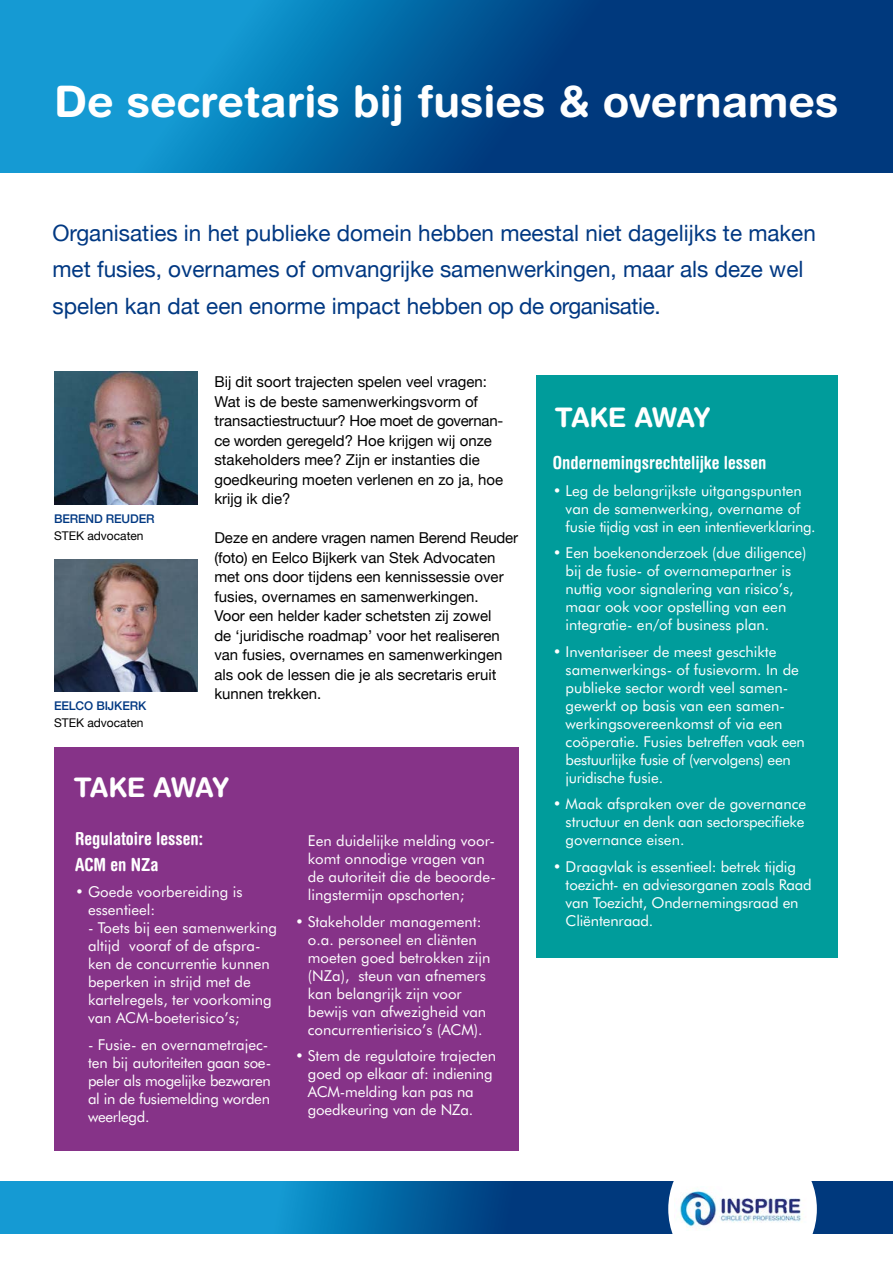
<style>
.page{position:relative;width:893px;height:1263px;background:#fff}
.page>*{position:absolute;margin:0;border:0;box-sizing:border-box;transform-origin:0 0}
.t1{font:700 43.5px "Helvetica Rounded LT Std";color:#fff}
.datum{font:700 27px "Helvetica Rounded LT Std";letter-spacing:-.02em;color:#fff}
.t2{font:22.5px/36px "Helvetica Neue";color:#003882}
.datum-2{font:700 condensed 18px/25.5px "Helvetica Rounded LT Std";color:#fff}
.datum-3{font:15px/18px "Futura BT";color:#fff}
.t3{font:15px/19.5px "Helvetica Neue";color:#000}
.datum-4{font:15px/18px "Futura BT";letter-spacing:-.02em;color:#fff}
.t4{font:12px "Helvetica Neue";color:#000}
.t5{font:500 12px "Helvetica Neue";letter-spacing:-.01em;color:#003882}
</style>
<div class="page">
<svg style="left:0;top:1181px;width:893px;height:53px;background:#096ca9"></svg>
<svg style="left:668px;top:1181px;width:149px;height:53px"></svg>
<img style="left:674px;top:1186px;width:133px;height:44px">
<div style="left:536px;top:375px;width:301px;height:583px;background:#009c9b"></div>
<div style="left:54px;top:747px;width:464px;height:403px;background:#863388"></div>
<svg style="left:0;top:0;width:893px;height:173px;background:#0661a0"></svg>
<img style="left:54px;top:371px;width:143px;height:134px">
<img style="left:54px;top:559px;width:143px;height:132px">
<p class="t1" style="left:54px;top:76px;width:786px">De secretaris bij fusies &amp; overnames</p>
<p class="t2" style="left:52px;top:217px;width:765px">Organisaties in het publieke domein hebben meestal niet dagelijks te maken met fusies, overnames of omvangrijke samenwerkingen, maar als deze wel spelen kan dat een enorme impact hebben op de organisatie.</p>
<p class="t5" style="left:54px;top:509px;width:102px">BEREND REUDER</p>
<p class="t4" style="left:54px;top:527px;width:91px">STEK advocaten</p>
<p class="t5" style="left:54px;top:696px;width:94px">EELCO BIJKERK</p>
<p class="t4" style="left:54px;top:714px;width:91px">STEK advocaten</p>
<p class="t3" style="left:214px;top:373px;width:290px">Bij dit soort trajecten spelen veel vragen:<br>Wat is de beste samenwerkingsvorm of transactiestructuur? Hoe moet de governan&shy;ce worden geregeld? Hoe krijgen wij onze stakeholders mee? Zijn er instanties die goedkeuring moeten verlenen en zo ja, hoe krijg ik die?</p>
<p class="t3" style="left:214px;top:529px;width:305px">Deze en andere vragen namen Berend Reuder (foto) en Eelco Bijkerk van Stek Advocaten met ons door tijdens een kennissessie over fusies, overnames en samenwerkingen.<br>Voor een helder kader schetsten zij zowel<br>de ‘juridische roadmap’ voor het realiseren van fusies, overnames en samenwerkingen als ook de lessen die je als secretaris eruit kunnen trekken.</p>
<p class="datum" style="left:74px;top:770px;width:157px">TAKE AWAY</p>
<p class="datum-2" style="left:75px;top:826px;width:129px">Regulatoire lessen:<br>ACM en NZa</p>
<p class="datum-3" style="left:88px;top:883px;width:156px;text-indent:-13px">• Goede voorbereiding is essentieel:</p>
<p class="datum-3" style="left:88px;top:919px;width:191px">- Toets bij een samenwerking altijd vooraf of de afspra&shy;ken de concurrentie kunnen beperken in strijd met de kartelregels, ter voorkoming van ACM-boeterisico’s;</p>
<p class="datum-4" style="left:88px;top:1035px;width:185px">- Fusie- en overnametrajec&shy;ten bij autoriteiten gaan soe&shy;peler als mogelijke bezwaren al in de fusiemelding worden weerlegd.</p>
<p class="datum-3" style="left:308px;top:832px;width:190px">Een duidelijke melding voor&shy;komt onnodige vragen van de autoriteit die de beoorde&shy;lingstermijn opschorten;</p>
<p class="datum-3" style="left:308px;top:912px;width:184px;text-indent:-13px">• Stakeholder management: o.a. personeel en cliënten moeten goed betrokken zijn (NZa), steun van afnemers kan belangrijk zijn voor bewijs van afwezigheid van concurrentierisico’s (ACM).</p>
<p class="datum-3" style="left:308px;top:1047px;width:190px;text-indent:-13px">• Stem de regulatoire trajecten goed op elkaar af: indiening<br>ACM-melding kan pas na goedkeuring van de NZa.</p>
<p class="datum" style="left:555px;top:401px;width:157px">TAKE AWAY</p>
<p class="datum-2" style="left:553px;top:450px;width:215px">Ondernemingsrechtelijke lessen</p>
<p class="datum-3" style="left:566px;top:481px;width:252px;text-indent:-13px">• Leg de belangrijkste uitgangspunten van de samenwerking, overname of fusie tijdig vast in een intentieverklaring.</p>
<p class="datum-3" style="left:566px;top:544px;width:242px;text-indent:-13px">• Een boekenonderzoek (due diligence) bij de fusie- of overnamepartner is nuttig voor signalering van risico’s, maar ook voor opstelling van een integratie- en/of business plan.</p>
<p class="datum-3" style="left:566px;top:642px;width:241px;text-indent:-13px">• Inventariseer de meest geschikte samenwerkings- of fusievorm. In de publieke sector wordt veel samen&shy;gewerkt op basis van een samen&shy;werkingsovereenkomst of via een coöperatie. Fusies betreffen vaak een bestuurlijke fusie of (vervolgens) een juridische fusie.</p>
<p class="datum-3" style="left:566px;top:795px;width:242px;text-indent:-13px">• Maak afspraken over de governance structuur en denk aan sectorspecifieke governance eisen.</p>
<p class="datum-3" style="left:566px;top:857px;width:248px;text-indent:-13px">• Draagvlak is essentieel: betrek tijdig toezicht- en adviesorganen zoals Raad van Toezicht, Ondernemingsraad en<br>Cliëntenraad.</p>
</div>
